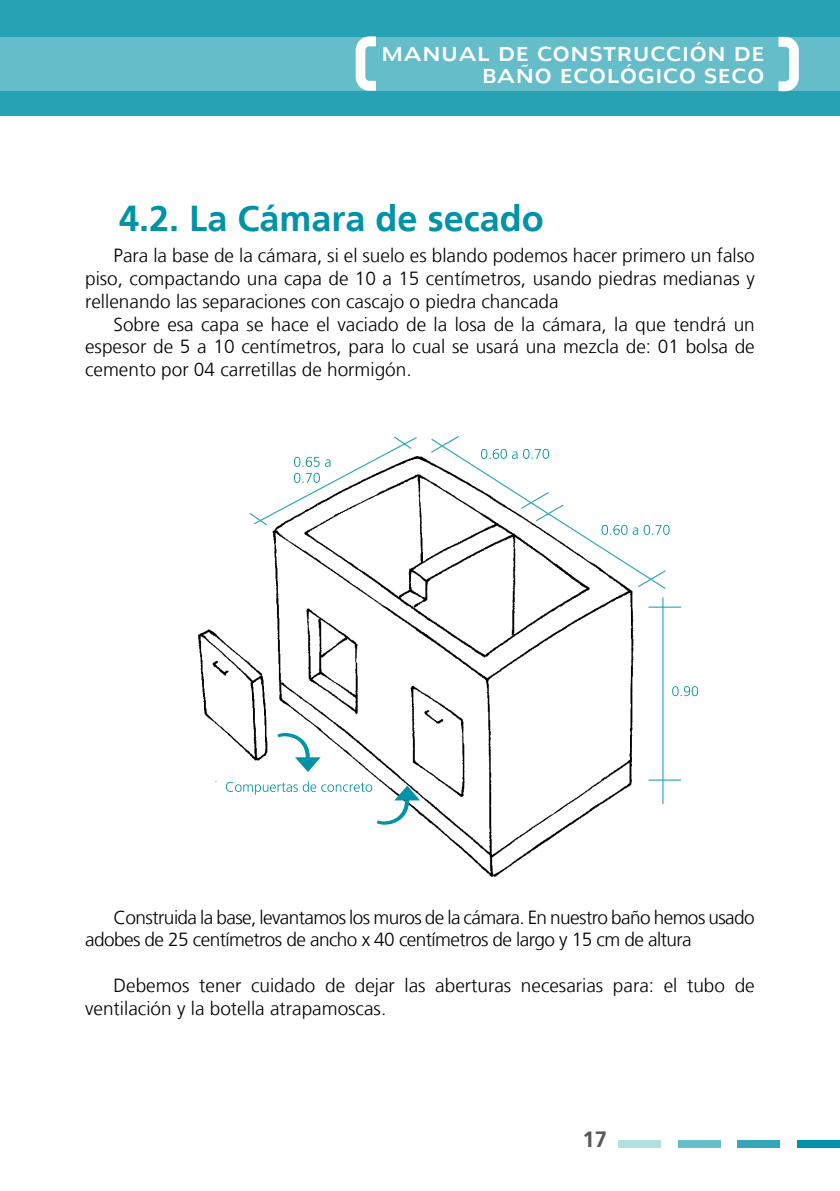
<style>
.page{position:relative;width:840px;height:1191px;background:#fff}
.page>*{position:absolute;margin:0;border:0;box-sizing:border-box;transform-origin:0 0}
.t1{font:700 36px "Frutiger LT";color:#0092a7}
.t2{font:700 22px "Frutiger LT";color:#58585a}
.t3{font:300 19px/22.8px "Frutiger LT";color:#000;text-align:justify}
.t4{font:300 19px/22.8px "Frutiger LT";letter-spacing:-.03em;color:#000}
.t5{font:18px/21.6px "Adams Normal";color:#fff;text-align:right}
</style>
<div class="page">
<div style="left:0;top:0;width:839px;height:116px;background:#26a2b4"></div>
<div style="left:0;top:37px;width:839px;height:53px;background:#66bdca"></div>
<svg style="left:355px;top:36px;width:21px;height:55px"></svg>
<svg style="left:778px;top:37px;width:20px;height:54px"></svg>
<div style="left:617px;top:1140px;width:43px;height:7px;background:#b3dee5"></div>
<div style="left:677px;top:1140px;width:43px;height:7px;background:#66beca"></div>
<div style="left:737px;top:1140px;width:42px;height:7px;background:#33a8b9"></div>
<div style="left:796px;top:1140px;width:43px;height:7px;background:#0092a7"></div>
<img style="left:198px;top:456px;width:436px;height:421px">
<hr style="left:662px;top:597px;width:1px;height:207px;background:#31a6bf">
<hr style="left:648px;top:779px;width:32px;height:1px;background:#31a6bf">
<hr style="left:648px;top:606px;width:32px;height:2px;background:#31a6bf">
<svg style="left:429px;top:436px;width:240px;height:154px"></svg>
<svg style="left:248px;top:436px;width:170px;height:90px"></svg>
<svg style="left:672px;top:686px;width:25px;height:10px"></svg>
<svg style="left:277px;top:733px;width:43px;height:39px"></svg>
<svg style="left:226px;top:781px;width:194px;height:43px"></svg>
<div style="left:170px;top:475px;width:61px;height:64px;background:#fff"></div>
<p class="t5" style="left:381px;top:43px;width:385px">MANUAL DE CONSTRUCCIÓN DE<br>BAÑO ECOLÓGICO SECO</p>
<h1 class="t1" style="left:119px;top:197px;width:426px">4.2. La Cámara de secado</h1>
<p class="t3" style="left:85px;top:244px;width:670px;text-indent:28px">Para la base de la cámara, si el suelo es blando podemos hacer primero un falso piso, compactando una capa de 10 a 15 centímetros, usando piedras medianas y rellenando las separaciones con cascajo o piedra chancada</p>
<p class="t3" style="left:85px;top:313px;width:670px;text-indent:28px">Sobre esa capa se hace el vaciado de la losa de la cámara, la que tendrá un espesor de 5 a 10 centímetros, para lo cual se usará una mezcla de: 01 bolsa de cemento por 04 carretillas de hormigón.</p>
<p class="t4" style="left:85px;top:906px;width:670px;text-indent:28px">Construida la base, levantamos los muros de la cámara. En nuestro baño hemos usado adobes de 25 centímetros de ancho x 40 centímetros de largo y 15 cm de altura</p>
<p class="t3" style="left:85px;top:974px;width:670px;text-indent:28px">Debemos tener cuidado de dejar las aberturas necesarias para: el tubo de ventilación y la botella atrapamoscas.</p>
<p class="t2" style="left:582px;top:1126px;width:26px">17</p>
</div>
